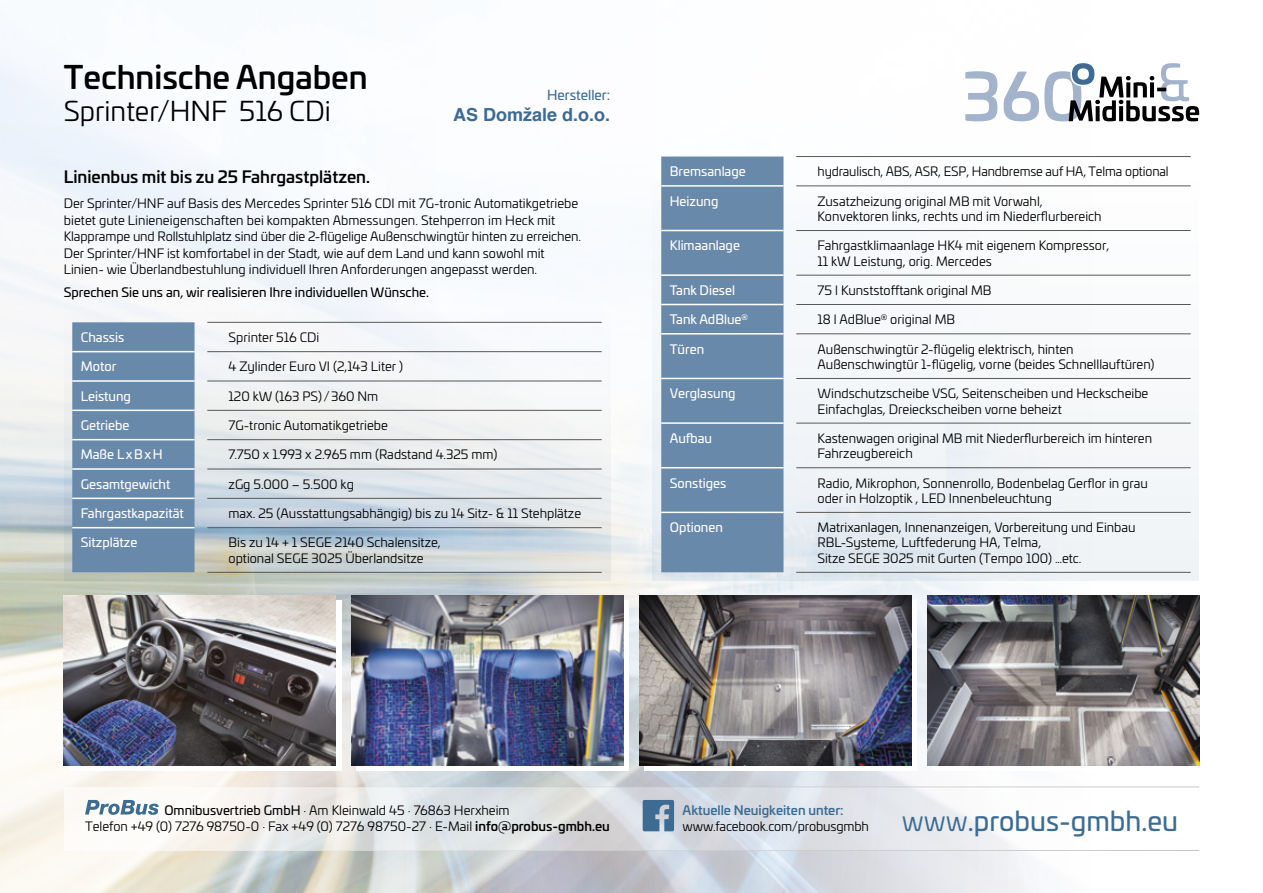
<style>
.page{position:relative;width:1263px;height:893px;background:#fff}
.page>*{position:absolute;margin:0;border:0;box-sizing:border-box;transform-origin:0 0}
.t1{font:500 31.5px "Univia Pro";color:#000}
.t2{font:27px "Univia Pro";color:#000}
.t3{font:27px "Univia Pro";color:#3d6b92}
.t4{font:700 18px "Helvetica";color:#3d6b92}
.t5{font:500 16.5px "Univia Pro";color:#000}
.t6{font:13.5px "Univia Pro";color:#3d6b92}
.t7{font:12.75px/15.3px "Univia Pro";color:#000}
.t8{font:12.75px "Univia Pro";color:#fff}
.t9{font:12.75px "Univia Pro";color:#000}
.t10{font:500 12.75px "Univia Pro";color:#3d6b92}
.t11{font:12.75px "Univia Pro";letter-spacing:.1em;color:#fff}
.s1{font-style:inherit}
.s2{font-weight:500}
</style>
<div class="page">
<img style="left:0;top:55px;width:1200px;height:838px">
<div style="left:69px;top:601px;width:272px;height:170px;background:#fff"></div>
<div style="left:357px;top:601px;width:272px;height:170px;background:#fff"></div>
<svg style="left:645px;top:601px;width:272px;height:170px"></svg>
<svg style="left:965px;top:63px;width:234px;height:58px"></svg>
<svg style="left:64px;top:787px;width:1135px;height:63px"></svg>
<svg style="left:932px;top:601px;width:268px;height:170px"></svg>
<svg style="left:64px;top:299px;width:546px;height:282px"></svg>
<div style="left:653px;top:162px;width:546px;height:419px;background:linear-gradient(to bottom,#fdfefe,#e7edf2)"></div>
<div style="left:72px;top:322px;width:123px;height:250px;background:#6989ab"></div>
<hr style="left:207px;top:322px;width:395px;height:1px;background:#585857">
<hr style="left:207px;top:351px;width:395px;height:1px;background:#585857">
<hr style="left:207px;top:381px;width:395px;height:1px;background:#585857">
<hr style="left:207px;top:410px;width:395px;height:1px;background:#585857">
<hr style="left:207px;top:439px;width:395px;height:1px;background:#585857">
<hr style="left:207px;top:469px;width:395px;height:1px;background:#585857">
<hr style="left:207px;top:498px;width:395px;height:1px;background:#585857">
<hr style="left:207px;top:527px;width:395px;height:1px;background:#585857">
<hr style="left:207px;top:572px;width:395px;height:1px;background:#585857">
<hr style="left:72px;top:351px;width:123px;height:1px;background:#fff">
<hr style="left:72px;top:380px;width:123px;height:2px;background:#fff">
<hr style="left:72px;top:410px;width:123px;height:1px;background:#fff">
<hr style="left:72px;top:439px;width:123px;height:1px;background:#fff">
<hr style="left:72px;top:468px;width:123px;height:2px;background:#fff">
<hr style="left:72px;top:498px;width:123px;height:1px;background:#fff">
<hr style="left:72px;top:527px;width:123px;height:1px;background:#fff">
<div style="left:661px;top:157px;width:122px;height:415px;background:#6989ab"></div>
<hr style="left:796px;top:156px;width:395px;height:1px;background:#585857">
<hr style="left:796px;top:186px;width:395px;height:1px;background:#585857">
<hr style="left:796px;top:230px;width:395px;height:1px;background:#585857">
<hr style="left:796px;top:275px;width:395px;height:1px;background:#585857">
<hr style="left:796px;top:304px;width:395px;height:1px;background:#585857">
<hr style="left:796px;top:334px;width:395px;height:1px;background:#585857">
<hr style="left:796px;top:378px;width:395px;height:1px;background:#585857">
<hr style="left:796px;top:423px;width:395px;height:1px;background:#585857">
<hr style="left:796px;top:467px;width:395px;height:1px;background:#585857">
<hr style="left:796px;top:512px;width:395px;height:1px;background:#585857">
<hr style="left:796px;top:572px;width:395px;height:1px;background:#585857">
<hr style="left:661px;top:185px;width:122px;height:2px;background:#fff">
<hr style="left:661px;top:230px;width:122px;height:1px;background:#fff">
<hr style="left:661px;top:274px;width:122px;height:2px;background:#fff">
<hr style="left:661px;top:304px;width:122px;height:1px;background:#fff">
<hr style="left:661px;top:333px;width:122px;height:2px;background:#fff">
<hr style="left:661px;top:378px;width:122px;height:1px;background:#fff">
<hr style="left:661px;top:422px;width:122px;height:2px;background:#fff">
<hr style="left:661px;top:467px;width:122px;height:1px;background:#fff">
<hr style="left:661px;top:512px;width:122px;height:1px;background:#fff">
<svg style="left:85px;top:800px;width:74px;height:15px"></svg>
<svg style="left:643px;top:800px;width:31px;height:31px"></svg>
<hr style="left:179px;top:787px;width:1020px;height:1px;background:#c5c5c5">
<hr style="left:179px;top:850px;width:1020px;height:1px;background:#c5c5c5">
<img style="left:64px;top:595px;width:272px;height:170px">
<img style="left:351px;top:595px;width:273px;height:170px">
<img style="left:639px;top:595px;width:272px;height:170px">
<img style="left:927px;top:595px;width:272px;height:170px">
<h1 class="t1" style="left:64px;top:53px;width:305px">Technische Angaben</h1>
<h2 class="t2" style="left:64px;top:92px;width:269px">Sprinter/HNF 516 CDi</h2>
<p class="t6" style="left:547px;top:85px;width:65px">Hersteller:</p>
<h3 class="t4" style="left:453px;top:101px;width:159px">AS Domžale d.o.o.</h3>
<p class="t5" style="left:64px;top:164px;width:308px">Linienbus mit bis zu 25 Fahrgastplätzen.</p>
<p class="t7" style="left:64px;top:195px;width:519px;line-height:16.5px">Der Sprinter/HNF auf Basis des Mercedes Sprinter 516 CDI mit 7G-tronic Automatikgetriebe bietet gute Linieneigenschaften bei kompakten Abmessungen. Stehperron im Heck mit Klapprampe und Rollstuhlplatz sind über die 2-flügelige Außenschwingtür hinten zu erreichen.<br>Der Sprinter/HNF ist komfortabel in der Stadt, wie auf dem Land und kann sowohl mit Linien- wie Überlandbestuhlung individuell Ihren Anforderungen angepasst werden.</p>
<p class="t9" style="left:64px;top:283px;width:367px">Sprechen Sie uns an, wir realisieren Ihre individuellen Wünsche.</p>
<p class="t8" style="left:81px;top:328px;width:45px">Chassis</p>
<p class="t7" style="left:229px;top:329px;width:92px">Sprinter 516 CDi</p>
<p class="t8" style="left:81px;top:357px;width:37px">Motor</p>
<p class="t7" style="left:229px;top:358px;width:176px">4 Zylinder Euro VI (2,143 Liter )</p>
<p class="t8" style="left:81px;top:386px;width:52px">Leistung</p>
<p class="t7" style="left:229px;top:388px;width:151px">120 kW (163 PS) /360 Nm</p>
<p class="t8" style="left:81px;top:416px;width:50px">Getriebe</p>
<p class="t7" style="left:229px;top:417px;width:161px">7G-tronic Automatikgetriebe</p>
<p class="t11" style="left:81px;top:445px;width:83px">Maße LxBxH</p>
<p class="t7" style="left:229px;top:447px;width:270px">7.750 x 1.993 x 2.965 mm (Radstand 4.325 mm)</p>
<p class="t8" style="left:81px;top:474px;width:91px">Gesamtgewicht</p>
<p class="t7" style="left:229px;top:476px;width:127px">zGg 5.000 – 5.500 kg</p>
<p class="t8" style="left:81px;top:504px;width:105px">Fahrgastkapazität</p>
<p class="t7" style="left:229px;top:505px;width:354px">max. 25 (Ausstattungsabhängig) bis zu 14 Sitz- &amp; 11 Stehplätze</p>
<p class="t8" style="left:81px;top:533px;width:58px">Sitzplätze</p>
<p class="t7" style="left:229px;top:535px;width:214px">Bis zu 14 + 1 SEGE 2140 Schalensitze, optional SEGE 3025 Überlandsitze</p>
<p class="t8" style="left:670px;top:162px;width:77px">Bremsanlage</p>
<p class="t7" style="left:817px;top:163px;width:353px">hydraulisch, ABS, ASR, ESP, Handbremse auf HA, Telma optional</p>
<p class="t8" style="left:670px;top:191px;width:50px">Heizung</p>
<p class="t7" style="left:817px;top:193px;width:286px">Zusatzheizung original MB mit Vorwahl,<br>Konvektoren links, rechts und im Niederflurbereich</p>
<p class="t8" style="left:670px;top:236px;width:72px">Klimaanlage</p>
<p class="t7" style="left:817px;top:237px;width:293px">Fahrgastklimaanlage HK4 mit eigenem Kompressor,<br>11 kW Leistung, orig. Mercedes</p>
<p class="t8" style="left:670px;top:281px;width:67px">Tank Diesel</p>
<p class="t7" style="left:817px;top:282px;width:175px">75 l Kunststofftank original MB</p>
<p class="t8" style="left:670px;top:310px;width:80px">Tank AdBlue<sup>®</sup></p>
<p class="t7" style="left:817px;top:311px;width:139px">18 l AdBlue<sup>®</sup> original MB</p>
<p class="t8" style="left:670px;top:339px;width:36px">Türen</p>
<p class="t7" style="left:817px;top:341px;width:338px">Außenschwingtür 2-flügelig elektrisch, hinten<br>Außenschwingtür 1-flügelig, vorne (beides Schnelllauftüren)</p>
<p class="t8" style="left:670px;top:384px;width:67px">Verglasung</p>
<p class="t7" style="left:817px;top:385px;width:332px">Windschutzscheibe VSG, Seitenscheiben und Heckscheibe<br>Einfachglas, Dreieckscheiben vorne beheizt</p>
<p class="t8" style="left:670px;top:429px;width:44px">Aufbau</p>
<p class="t7" style="left:817px;top:430px;width:336px">Kastenwagen original MB mit Niederflurbereich im hinteren<br>Fahrzeugbereich</p>
<p class="t8" style="left:670px;top:473px;width:58px">Sonstiges</p>
<p class="t7" style="left:817px;top:475px;width:332px">Radio, Mikrophon, Sonnenrollo, Bodenbelag Gerflor in grau oder in Holzoptik , LED Innenbeleuchtung</p>
<p class="t8" style="left:670px;top:518px;width:55px">Optionen</p>
<p class="t7" style="left:817px;top:519px;width:320px">Matrixanlagen, Innenanzeigen, Vorbereitung und Einbau<br>RBL-Systeme, Luftfederung HA, Telma,<br>Sitze SEGE 3025 mit Gurten (Tempo 100) …etc.</p>
<p class="t10" style="left:682px;top:800px;width:163px">Aktuelle Neuigkeiten unter:</p>
<p class="t7" style="left:682px;top:818px;width:188px">www.facebook.com/probusgmbh</p>
<p class="t7" style="left:85px;top:801px;width:526px;line-height:16.5px;text-indent:79px"><span class="s1">Omnibusvertrieb GmbH</span> · Am Kleinwald 45 · 76863 Herxheim<br>Telefon +49 (0) 7276 98750-0 · Fax +49 (0) 7276 98750-27 · E-Mail <span class="s2">info@probus-gmbh.eu</span></p>
<h2 class="t3" style="left:902px;top:801px;width:278px"><span class="s1">www</span>.probus-gmbh.eu</h2>
</div>
